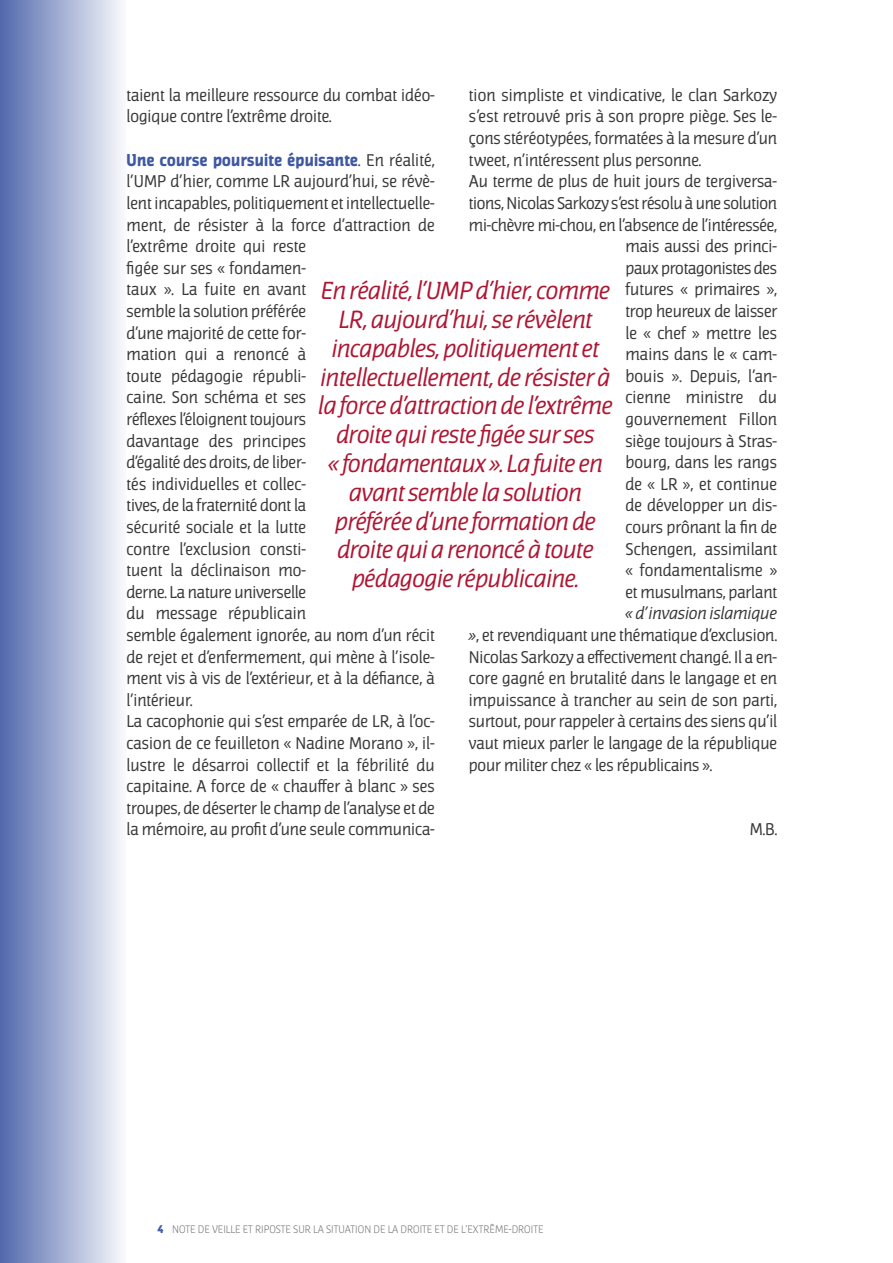
<style>
.page{position:relative;width:893px;height:1263px;background:#fff}
.page>*{position:absolute;margin:0;border:0;box-sizing:border-box;transform-origin:0 0}
.t1{font:italic 24px/28.8px "Jaures";letter-spacing:-.01em;color:#ae1632;text-align:center}
.t2{font:16.5px/21.6px "Jaures";color:#39383a}
.t3{font:300 10.5px "Jaures";letter-spacing:.005em;color:#747475}
.s1{font-style:italic}
.s2{font-weight:700;color:#3f58a2}
.s3{font-weight:900;color:#3f58a2}
</style>
<div class="page">
<div style="left:0;top:0;width:127px;height:1263px;background:linear-gradient(to right,#5168ab,#fbfcfd)"></div>
<p class="t2" style="left:469px;top:84px;width:310px">tion simpliste et vindicative, le clan Sarkozy</p>
<p class="t2" style="left:469px;top:106px;width:310px">s’est retrouvé pris à son propre piège. Ses le-</p>
<p class="t2" style="left:469px;top:128px;width:310px">çons stéréotypées, formatées à la mesure d’un</p>
<p class="t2" style="left:469px;top:149px;width:234px">tweet, n’intéressent plus personne.</p>
<p class="t2" style="left:469px;top:171px;width:310px">Au terme de plus de huit jours de tergiversa-</p>
<p class="t2" style="left:469px;top:192px;width:310px">tions, Nicolas Sarkozy s’est résolu à une solution</p>
<p class="t2" style="left:469px;top:214px;width:310px">mi-chèvre mi-chou, en l’absence de l’intéressée,</p>
<p class="t2" style="left:625px;top:236px;width:153px">mais aussi des princi-</p>
<p class="t2" style="left:625px;top:257px;width:153px">paux protagonistes des</p>
<p class="t2" style="left:625px;top:279px;width:153px">futures « primaires »,</p>
<p class="t2" style="left:625px;top:300px;width:153px">trop heureux de laisser</p>
<p class="t2" style="left:625px;top:322px;width:153px">le « chef » mettre les</p>
<p class="t2" style="left:625px;top:344px;width:153px">mains dans le « cam-</p>
<p class="t2" style="left:625px;top:365px;width:153px">bouis ». Depuis, l’an-</p>
<p class="t2" style="left:625px;top:387px;width:153px">cienne ministre du</p>
<p class="t2" style="left:625px;top:408px;width:153px">gouvernement Fillon</p>
<p class="t2" style="left:625px;top:430px;width:153px">siège toujours à Stras-</p>
<p class="t2" style="left:625px;top:452px;width:153px">bourg, dans les rangs</p>
<p class="t2" style="left:625px;top:473px;width:153px">de « LR », et continue</p>
<p class="t2" style="left:625px;top:495px;width:153px">de développer un dis-</p>
<p class="t2" style="left:625px;top:516px;width:153px">cours prônant la fin de</p>
<p class="t2" style="left:625px;top:538px;width:153px">Schengen, assimilant</p>
<p class="t2" style="left:625px;top:560px;width:153px">« fondamentalisme »</p>
<p class="t2" style="left:625px;top:581px;width:153px">et musulmans, parlant</p>
<p class="t2" style="left:469px;top:603px;width:310px;text-align:justify;text-indent:157px"><span class="s1">« d’invasion islamique »</span>, et revendiquant une thématique d’exclusion.<br>Nicolas Sarkozy a effectivement changé. Il a en&shy;core gagné en brutalité dans le langage et en impuissance à trancher au sein de son parti, surtout, pour rappeler à certains des siens qu’il vaut mieux parler le langage de la république pour militer chez « les républicains ».</p>
<p class="t2" style="left:127px;top:84px;width:310px">taient la meilleure ressource du combat idéo&shy;logique contre l’extrême droite.</p>
<p class="t2" style="left:126px;top:149px;width:310px"><span class="s2">Une course poursuite épuisante</span>. En réalité, l’UMP d’hier, comme LR aujourd’hui, se révè&shy;lent incapables, politiquement et intellectuelle&shy;ment, de résister à la force d’attraction de l’extrême droite qui reste<br>figée sur ses « fondamen-<br>taux ». La fuite en avant<br>semble la solution préférée<br>d’une majorité de cette for-<br>mation qui a renoncé à<br>toute pédagogie républi-<br>caine. Son schéma et ses<br>réflexes l’éloignent toujours<br>davantage des principes<br>d’égalité des droits, de liber-<br>tés individuelles et collec-<br>tives, de la fraternité dont la<br>sécurité sociale et la lutte<br>contre l’exclusion consti-<br>tuent la déclinaison mo-<br>derne. La nature universelle<br>du message républicain<br>semble également ignorée, au nom d’un récit de rejet et d’enfermement, qui mène à l’isole&shy;ment vis à vis de l’extérieur, et à la défiance, à l’intérieur.<br>La cacophonie qui s’est emparée de LR, à l’oc&shy;casion de ce feuilleton « Nadine Morano », il&shy;lustre le désarroi collectif et la fébrilité du capitaine. A force de « chauffer à blanc » ses troupes, de déserter le champ de l’analyse et de la mémoire, au profit d’une seule communica-</p>
<p class="t1" style="left:319px;top:276px;width:296px">En réalité, l’UMP d’hier,comme<br>LR, aujourd’hui, se révèlent incapables, politiquement et intellectuellement, de résister à la force d’attraction de l’extrême droite quireste figée sur ses<br>« fondamentaux ». La fuite en avant semble la solution préférée d’une formation de droite qui a renoncé à toute pédagogie républicaine.</p>
<p class="t2" style="left:750px;top:819px;width:29px">M.B.</p>
<p class="t3" style="left:157px;top:1223px;width:388px"><span class="s3">4</span> NOTE DE VEILLE ET RIPOSTE SUR LA SITUATION DE LA DROITE ET DE L’EXTRÊME-DROITE</p>
</div>
